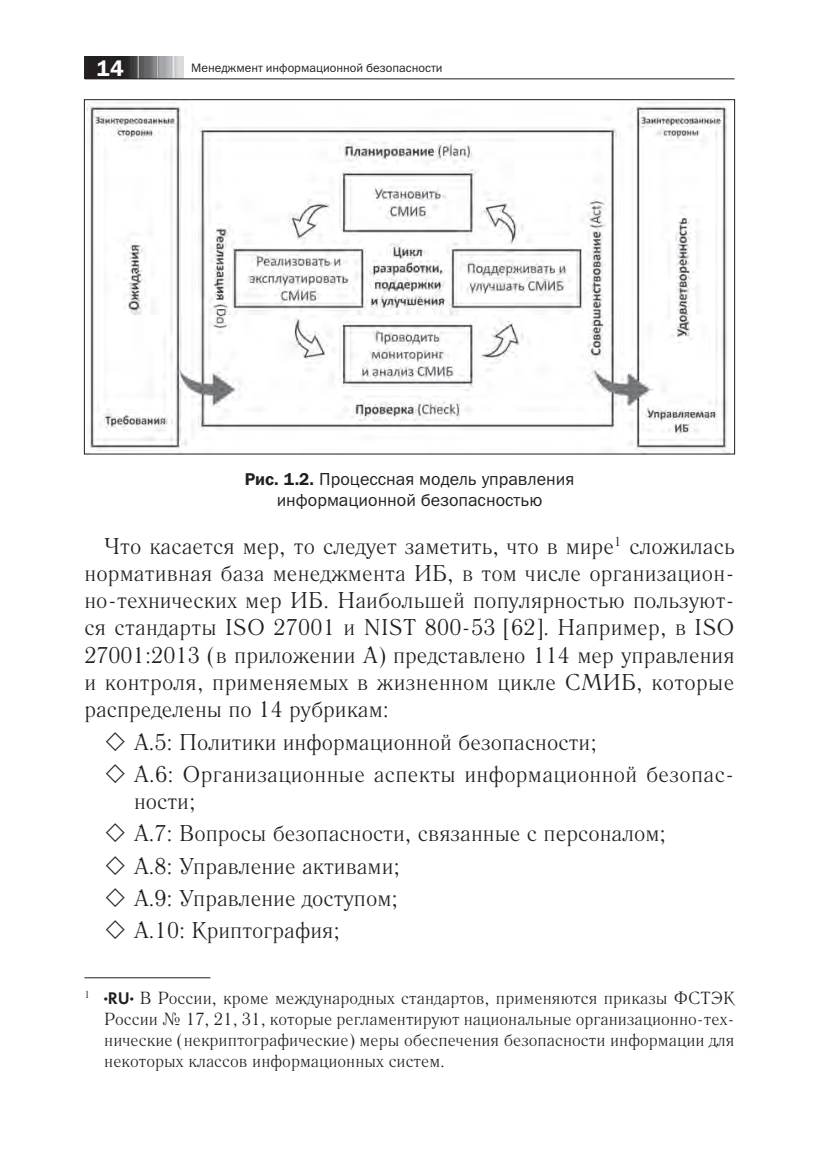
<style>
.page{position:relative;width:819px;height:1166px;background:#fff}
.page>*{position:absolute;margin:0;border:0;box-sizing:border-box;transform-origin:0 0}
.t1{font:22.75px/27.3px "Literaturnaya C";color:#231f20}
.t2{font:22.75px "Franklin Gothic Demi C";color:#fff}
.t3{font:17.5px/21px "Literaturnaya C";color:#231f20;text-align:justify}
.t4{font:17.5px/21px "Franklin Gothic Book C";color:#231f20;text-align:center}
.t5{font:12.25px "Franklin Gothic Book C";color:#231f20}
.s1{font-family:"Franklin Gothic";font-weight:600}
.s2{font-family:"Futura Demi C"}
</style>
<div class="page">
<img style="left:84px;top:57px;width:99px;height:22px">
<hr style="left:85px;top:78px;width:649px;height:1px;background:#231f20">
<img style="left:87px;top:102px;width:641px;height:350px">
<hr style="left:84px;top:977px;width:126px;height:1px;background:#231f20">
<p class="t2" style="left:96px;top:55px;width:29px">14</p>
<p class="t5" style="left:191px;top:61px;width:253px">Менеджмент информационной безопасности</p>
<p class="t4" style="left:245px;top:469px;width:331px"><span class="s1">Рис. 1.2.</span> Процессная модель управления информационной безопасностью</p>
<p class="t1" style="left:84px;top:532px;width:652px;text-align:justify;text-indent:20px">Что касается мер, то следует заметить, что в мире<sup>1</sup> сложилась нормативная база менеджмента ИБ, в том числе организацион&shy;но-технических мер ИБ. Наибольшей популярностью пользуют&shy;ся стандарты ISO 27001 и NIST 800-53 [62]. Например, в ISO 27001:2013 (в приложении A) представлено 114 мер управления и контроля, применяемых в жизненном цикле СМИБ, которые распределены по 14 рубрикам:</p>
<p class="t1" style="left:134px;top:726px;width:597px;line-height:32.2px">A.5: Политики информационной безопасности;<br>A.6: Организационные аспекты информационной безопас-</p>
<p class="t1" style="left:134px;top:785px;width:533px;line-height:32.2px">ности;<br>A.7: Вопросы безопасности, связанные с персоналом;<br>A.8: Управление активами;<br>A.9: Управление доступом;<br>A.10: Криптография;</p>
<p class="t3" style="left:104px;top:987px;width:632px;text-indent:-20px"><sup>1</sup> <span class="s2">·RU·</span> В России, кроме международных стандартов, применяются приказы ФСТЭК России № 17, 21, 31, которые регламентируют национальные организационно-тех&shy;нические (некриптографические) меры обеспечения безопасности информации для некоторых классов информационных систем.</p>
</div>
